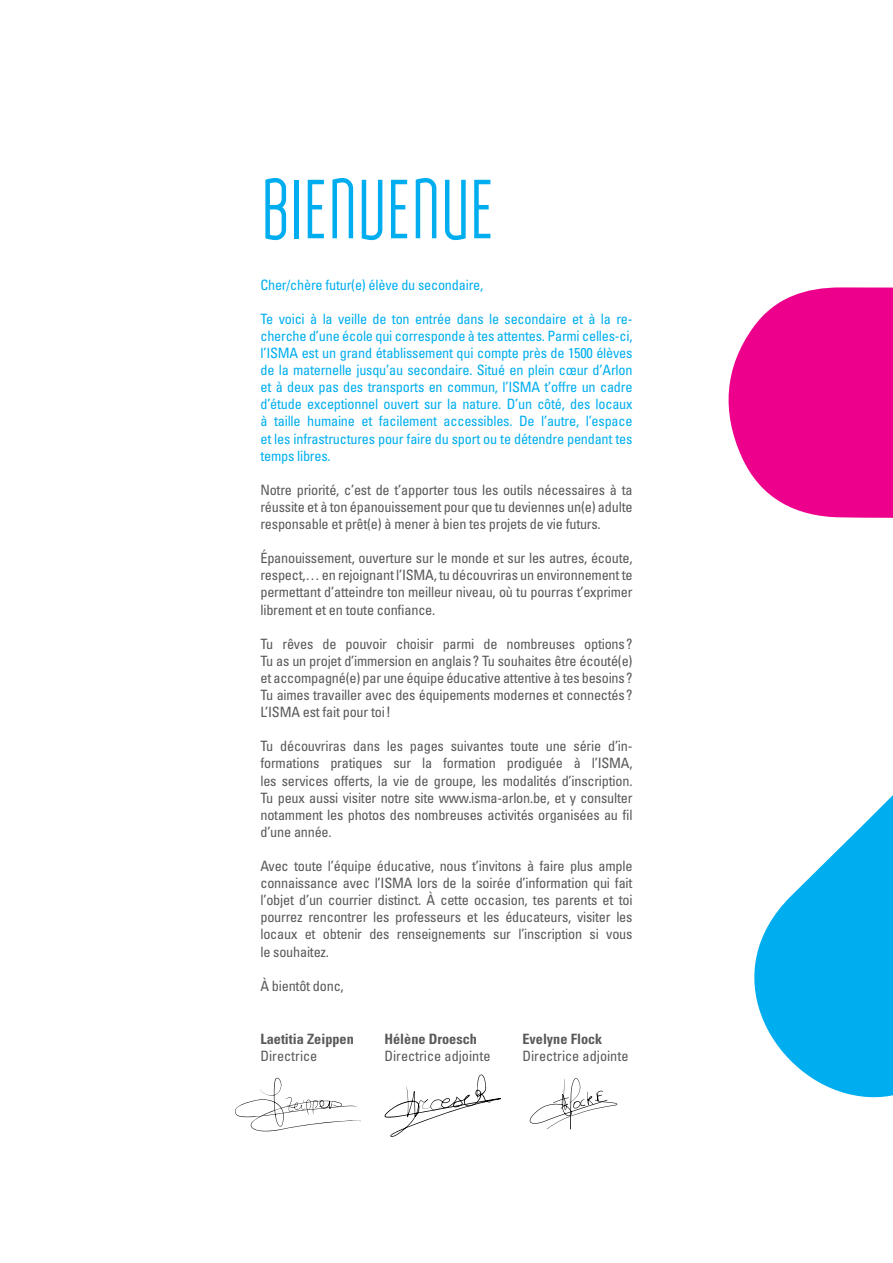
<style>
.page{position:relative;width:893px;height:1263px;background:#fff}
.page>*{position:absolute;margin:0;border:0;box-sizing:border-box;transform-origin:0 0}
.t1{font:300 90px "Macis";letter-spacing:-.015em;color:#00aeef}
.t2{font:condensed 14.25px/17.1px "Univers LT Std";letter-spacing:-.015em;color:#58595b;text-align:justify}
.t3{font:condensed 14.25px/17.1px "Univers LT Std";letter-spacing:-.015em;color:#00aeef;text-align:justify}
.t4{font:700 condensed 14.25px "Univers LT Std";color:#58595b}
</style>
<div class="page">
<svg style="left:754px;top:795px;width:139px;height:303px;fill:#00aeef"></svg>
<svg style="left:728px;top:287px;width:165px;height:231px;background:#ee269d"></svg>
<svg style="left:530px;top:1078px;width:87px;height:51px"></svg>
<svg style="left:384px;top:1074px;width:117px;height:63px"></svg>
<svg style="left:235px;top:1078px;width:126px;height:53px"></svg>
<h1 class="t1" style="left:260px;top:164px;width:236px">BIENVENUE</h1>
<p class="t3" style="left:260px;top:276px;width:224px">Cher/chère futur(e) élève du secondaire,</p>
<p class="t3" style="left:260px;top:310px;width:374px">Te voici à la veille de ton entrée dans le secondaire et à la re&shy;cherche d’une école qui corresponde à tes attentes. Parmi celles-ci, l’ISMA est un grand établissement qui compte près de 1500 élèves de la maternelle jusqu’au secondaire. Situé en plein cœur d’Arlon et à deux pas des transports en commun, l’ISMA t’offre un cadre d’étude exceptionnel ouvert sur la nature. D’un côté, des locaux à taille humaine et facilement accessibles. De l’autre, l’espace et les infrastructures pour faire du sport ou te détendre pendant tes temps libres.</p>
<p class="t2" style="left:260px;top:481px;width:374px">Notre priorité, c’est de t’apporter tous les outils nécessaires à ta réussite et à ton épanouissement pour que tu deviennes un(e) adulte responsable et prêt(e) à mener à bien tes projets de vie futurs.</p>
<p class="t2" style="left:260px;top:549px;width:374px">Épanouissement, ouverture sur le monde et sur les autres, écoute, respect,… en rejoignant l’ISMA, tu découvriras un environnement te permettant d’atteindre ton meilleur niveau, où tu pourras t’exprimer librement et en toute confiance.</p>
<p class="t2" style="left:260px;top:635px;width:374px">Tu rêves de pouvoir choisir parmi de nombreuses options?<br>Tu as un projet d’immersion en anglais? Tu souhaites être écouté(e) et accompagné(e) par une équipe éducative attentive à tes besoins?<br>Tu aimes travailler avec des équipements modernes et connectés?<br>L’ISMA est fait pour toi!</p>
<p class="t2" style="left:260px;top:737px;width:374px">Tu découvriras dans les pages suivantes toute une série d’in&shy;formations pratiques sur la formation prodiguée à l’ISMA, les services offerts, la vie de groupe, les modalités d’inscription.<br>Tu peux aussi visiter notre site www.isma-arlon.be, et y consulter notamment les photos des nombreuses activités organisées au fil d’une année.</p>
<p class="t2" style="left:260px;top:857px;width:374px">Avec toute l’équipe éducative, nous t’invitons à faire plus ample connaissance avec l’ISMA lors de la soirée d’information qui fait l’objet d’un courrier distinct. À cette occasion, tes parents et toi pourrez rencontrer les professeurs et les éducateurs, visiter les locaux et obtenir des renseignements sur l’inscription si vous le souhaitez.</p>
<p class="t2" style="left:260px;top:977px;width:85px">À bientôt donc,</p>
<p class="t4" style="left:260px;top:1030px;width:95px">Laetitia Zeippen</p>
<p class="t2" style="left:260px;top:1047px;width:58px">Directrice</p>
<p class="t4" style="left:384px;top:1030px;width:94px">Hélène Droesch</p>
<p class="t2" style="left:384px;top:1047px;width:108px">Directrice adjointe</p>
<p class="t4" style="left:522px;top:1030px;width:81px">Evelyne Flock</p>
<p class="t2" style="left:522px;top:1047px;width:108px">Directrice adjointe</p>
</div>
